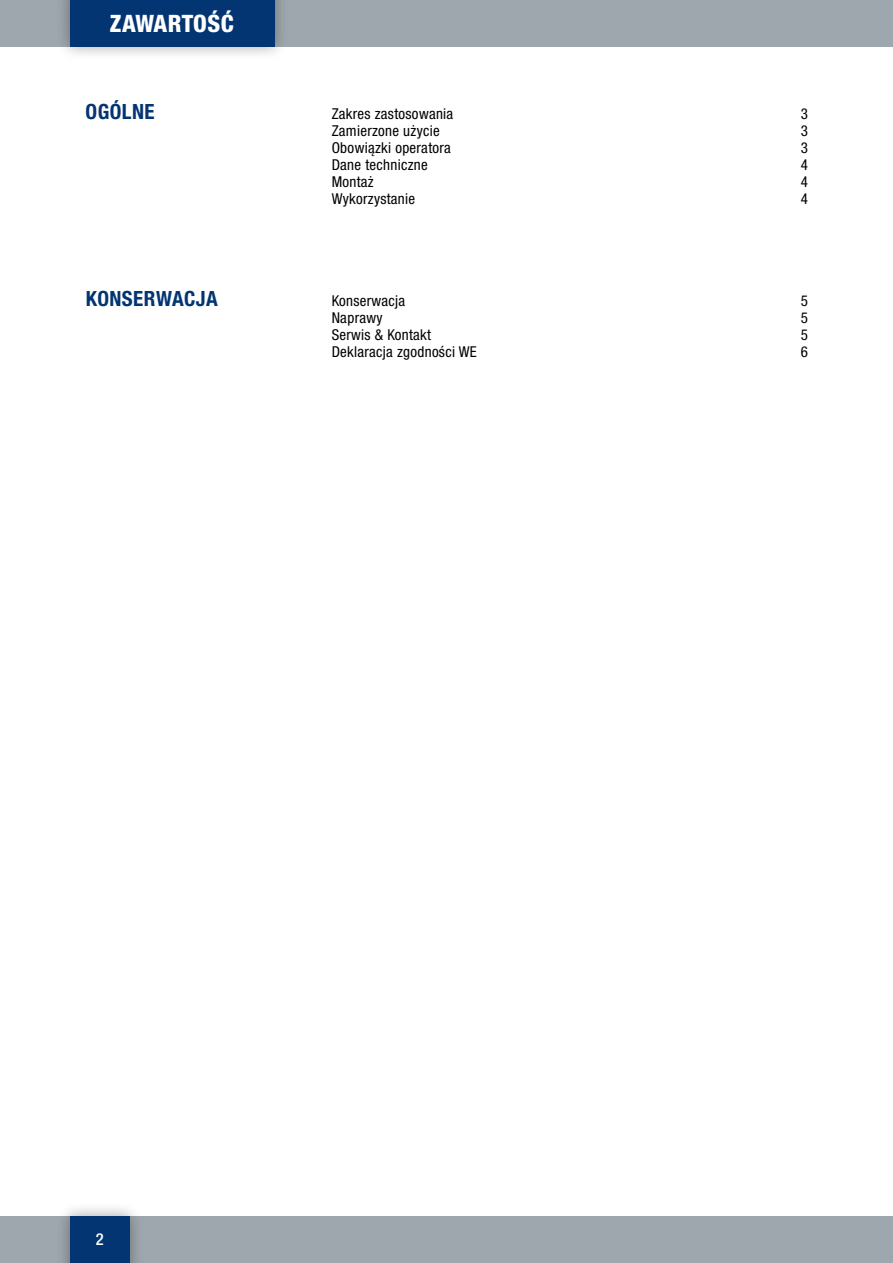
<style>
.page{position:relative;width:893px;height:1263px;background:#fff}
.page>*{position:absolute;margin:0;border:0;box-sizing:border-box;transform-origin:0 0}
.t1{font:800 condensed 24px "Helvetica Neue LT Pro";letter-spacing:.01em;color:#fff}
.t2{font:700 condensed 21px "Helvetica Neue LT Pro";letter-spacing:.02em;color:#033572}
.t3{font:500 condensed 16.5px "Helvetica Neue LT Pro";color:#fff}
.t4{font:condensed 15px "Helvetica Neue LT Pro";letter-spacing:.02em;color:#000}
</style>
<div class="page">
<div style="left:0;top:1216px;width:893px;height:47px;background:#9ea7ad"></div>
<div style="left:0;top:0;width:893px;height:47px;background:#9ea7ad"></div>
<div style="left:56px;top:0;width:233px;height:61px;background:#000;opacity:.35"></div>
<div style="left:70px;top:0;width:204px;height:47px;background:#033572"></div>
<div style="left:56px;top:1202px;width:88px;height:61px;background:#000;opacity:.35"></div>
<div style="left:70px;top:1216px;width:60px;height:47px;background:#033572"></div>
<h1 class="t1" style="left:110px;top:9px;width:125px">ZAWARTOŚĆ</h1>
<h2 class="t2" style="left:86px;top:99px;width:71px">OGÓLNE</h2>
<h2 class="t2" style="left:86px;top:286px;width:134px">KONSERWACJA</h2>
<p class="t4" style="left:332px;top:105px;width:123px">Zakres zastosowania</p>
<p class="t4" style="left:801px;top:105px;width:9px">3</p>
<p class="t4" style="left:332px;top:122px;width:110px">Zamierzone użycie</p>
<p class="t4" style="left:801px;top:122px;width:9px">3</p>
<p class="t4" style="left:332px;top:139px;width:121px">Obowiązki operatora</p>
<p class="t4" style="left:801px;top:139px;width:9px">3</p>
<p class="t4" style="left:332px;top:156px;width:98px">Dane techniczne</p>
<p class="t4" style="left:801px;top:156px;width:9px">4</p>
<p class="t4" style="left:332px;top:173px;width:44px">Montaż</p>
<p class="t4" style="left:801px;top:173px;width:9px">4</p>
<p class="t4" style="left:332px;top:190px;width:85px">Wykorzystanie</p>
<p class="t4" style="left:801px;top:190px;width:9px">4</p>
<p class="t4" style="left:332px;top:292px;width:75px">Konserwacja</p>
<p class="t4" style="left:801px;top:292px;width:9px">5</p>
<p class="t4" style="left:332px;top:309px;width:52px">Naprawy</p>
<p class="t4" style="left:801px;top:309px;width:9px">5</p>
<p class="t4" style="left:332px;top:326px;width:101px">Serwis &amp; Kontakt</p>
<p class="t4" style="left:801px;top:326px;width:9px">5</p>
<p class="t4" style="left:332px;top:343px;width:147px">Deklaracja zgodności WE</p>
<p class="t4" style="left:801px;top:343px;width:9px">6</p>
<p class="t3" style="left:96px;top:1229px;width:9px">2</p>
</div>
